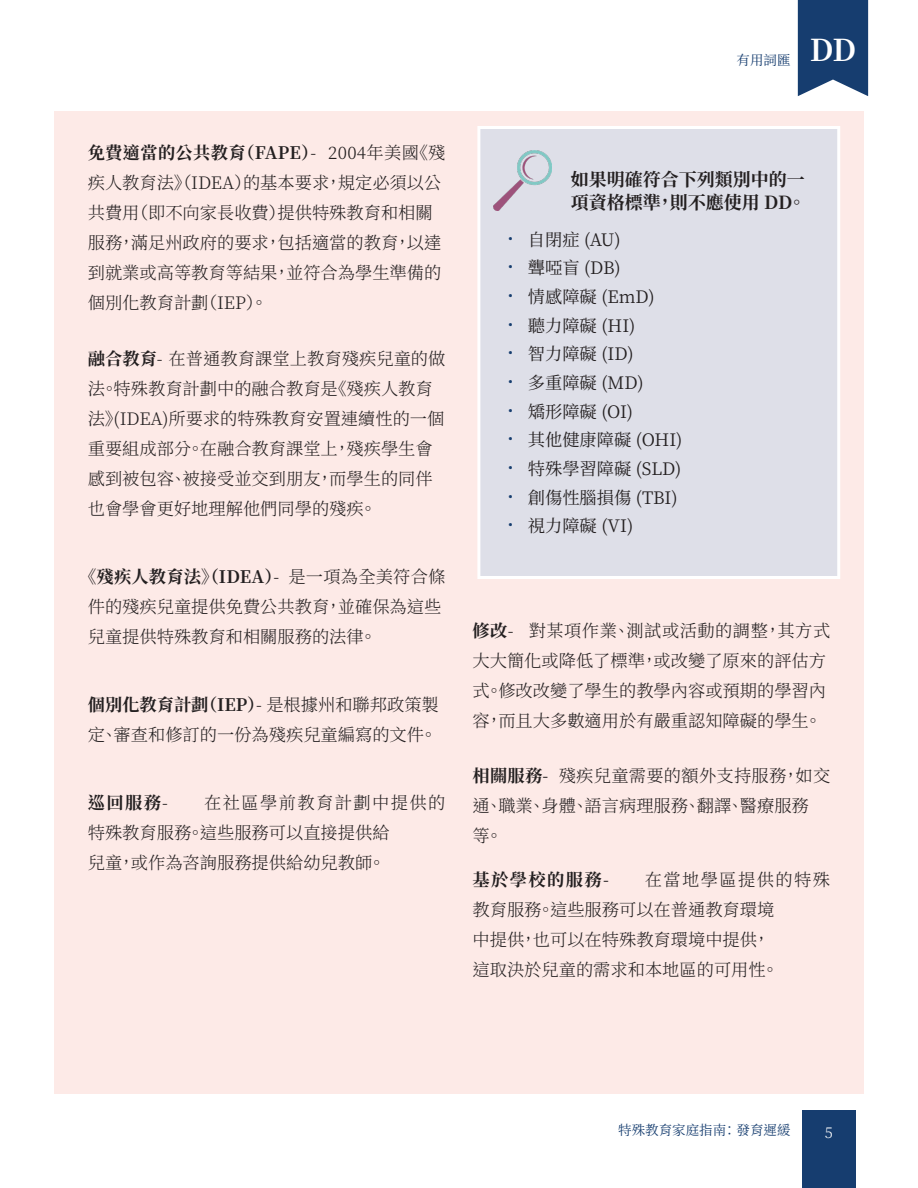
<style>
.page{position:relative;width:918px;height:1188px;background:#fff}
.page>*{position:absolute;margin:0;border:0;box-sizing:border-box;transform-origin:0 0}
.t1{font:700 30px "Source Han Serif TC";color:#fff}
.main{font:700 18px/23.2px "Source Han Serif TC";color:#231f20}
.main-bold_intro{font:300 17.25px/30px "Source Han Serif TC";color:#231f20}
.vocab_term{font:300 17.25px/30px "Source Han Serif TC";color:#231f20}
.t2{font:17.25px "Source Han Serif TC";color:#231f20}
.vocab_term-2{font:700 17.25px "Source Han Serif TC";letter-spacing:.08em;color:#231f20}
.main-bold_intro-2{font:700 17.25px "Source Han Serif TC";color:#231f20}
.t3{font:300 15px "Source Han Serif TC";color:#fff}
.t4{font:13.5px "Source Han Serif TC";color:#163d6f}
.s1{font-weight:700}
.s2{font-weight:300}
.s3{font-weight:700;font-size:19.5px;color:#163d6f}
.s4{font-weight:400}
</style>
<div class="page">
<div style="left:54px;top:111px;width:810px;height:983px;background:#fdeae7"></div>
<div style="left:477px;top:126px;width:363px;height:453px;background:#dedfe8;border:3px solid #fff"></div>
<img style="left:493px;top:150px;width:58px;height:60px">
<svg style="left:798px;top:0;width:70px;height:96px;background:#294d7b"></svg>
<div style="left:802px;top:1111px;width:54px;height:77px;background:#163d6f"></div>
<p class="t4" style="left:737px;top:52px;width:56px">有用詞匯</p>
<h1 class="t1" style="left:810px;top:33px;width:48px">DD</h1>
<p class="main-bold_intro" style="left:88px;top:138px;width:359px"><span class="s1">免費適當的公共教育（FAPE）</span>- 2004年美國《殘疾人教育法》（IDEA）的基本要求，規定必須以公共費用（即不向家長收費）提供特殊教育和相關服務，滿足州政府的要求，包括適當的教育，以達到就業或高等教育等結果，並符合為學生準備的個別化教育計劃（IEP）。</p>
<p class="main-bold_intro" style="left:88px;top:344px;width:359px"><span class="s1">融合教育</span>- 在普通教育課堂上教育殘疾兒童的做法。特殊教育計劃中的融合教育是《殘疾人教育法》(IDEA)所要求的特殊教育安置連續性的一個重要組成部分。在融合教育課堂上，殘疾學生會感到被包容、被接受並交到朋友，而學生的同伴也會學會更好地理解他們同學的殘疾。</p>
<p class="main-bold_intro" style="left:88px;top:562px;width:359px;text-indent:-9px"><span class="s1">《殘疾人教育法》（IDEA）</span>- 是一項為全美符合條件的殘疾兒童提供免費公共教育，並確保為這些兒童提供特殊教育和相關服務的法律。</p>
<p class="main-bold_intro" style="left:88px;top:690px;width:353px"><span class="s1">個別化教育計劃（IEP）</span>- 是根據州和聯邦政策製定、審查和修訂的一份為殘疾兒童編寫的文件。</p>
<p class="main-bold_intro-2" style="left:88px;top:793px;width:82px">巡回服務<span class="s2">-</span></p>
<p class="main-bold_intro" style="left:88px;top:788px;width:359px;text-indent:116px">在社區學前教育計劃中提供的特殊教育服務。這些服務可以直接提供給<br>兒童，或作為咨詢服務提供給幼兒教師。</p>
<p class="main" style="left:571px;top:168px;width:237px">如果明確符合下列類別中的一項資格標準，則不應使用 DD。</p>
<p class="t2" style="left:501px;top:230px;width:121px"><span class="s3">•</span> 自閉症 (AU)</p>
<p class="t2" style="left:501px;top:258px;width:121px"><span class="s3">•</span> 聾啞盲 (DB)</p>
<p class="t2" style="left:501px;top:287px;width:155px"><span class="s3">•</span> 情感障礙 (EmD)</p>
<p class="t2" style="left:501px;top:316px;width:136px"><span class="s3">•</span> 聽力障礙 (HI)</p>
<p class="t2" style="left:501px;top:344px;width:134px"><span class="s3">•</span> 智力障礙 (ID)</p>
<p class="t2" style="left:501px;top:373px;width:144px"><span class="s3">•</span> 多重障礙 (MD)</p>
<p class="t2" style="left:501px;top:402px;width:134px"><span class="s3">•</span> 矯形障礙 (OI)</p>
<p class="t2" style="left:501px;top:430px;width:183px"><span class="s3">•</span> 其他健康障礙 (OHI)</p>
<p class="t2" style="left:501px;top:459px;width:182px"><span class="s3">•</span> 特殊學習障礙 (SLD)</p>
<p class="t2" style="left:501px;top:487px;width:178px"><span class="s3">•</span> 創傷性腦損傷 (TBI)</p>
<p class="t2" style="left:501px;top:516px;width:134px"><span class="s3">•</span> 視力障礙 (VI)</p>
<p class="main-bold_intro" style="left:472px;top:616px;width:359px"><span class="s1">修改</span>- 對某項作業、測試或活動的調整，其方式大大簡化或降低了標準，或改變了原來的評估方式。修改改變了學生的教學內容或預期的學習內容，而且大多數適用於有嚴重認知障礙的學生。</p>
<p class="vocab_term" style="left:472px;top:761px;width:359px"><span class="s1">相關服務</span><span class="s4">-</span> 殘疾兒童需要的額外支持服務，如交通、職業、身體、語言病理服務、翻譯、醫療服務等。</p>
<p class="vocab_term-2" style="left:472px;top:870px;width:138px">基於學校的服務<span class="s4">-</span></p>
<p class="vocab_term" style="left:472px;top:865px;width:359px;text-indent:172px">在當地學區提供的特殊教育服務。這些服務可以在普通教育環境<br>中提供，也可以在特殊教育環境中提供，<br>這取決於兒童的需求和本地區的可用性。</p>
<p class="t4" style="left:618px;top:1123px;width:174px">特殊教育家庭指南： 發育遲緩</p>
<p class="t3" style="left:825px;top:1124px;width:10px">5</p>
</div>
